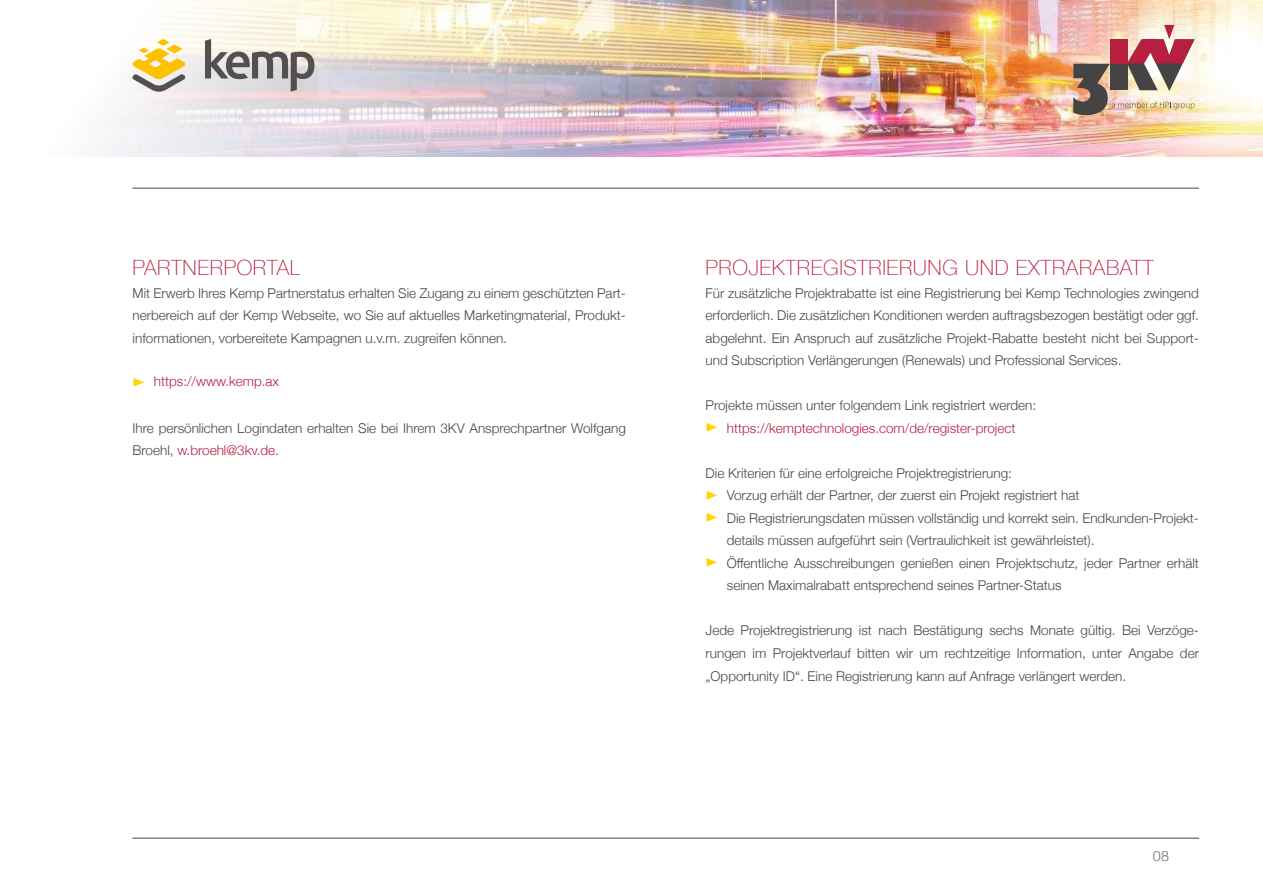
<style>
.page{position:relative;width:1263px;height:893px;background:#fff}
.page>*{position:absolute;margin:0;border:0;box-sizing:border-box;transform-origin:0 0}
.t1{font:100 21px "Helvetica Neue";letter-spacing:.03em;color:#b71e3f}
.t2{font:300 14.25px "Helvetica Neue";color:#6d6a69}
.t3{font:300 13.5px/22.5px "Helvetica Neue";color:#484644;text-align:justify}
.t4{font:300 13.5px "Helvetica Neue";color:#b71e3f}
.s1{color:#ffd500}
.s2{color:#b71e3f}
</style>
<div class="page">
<img style="left:103px;top:0;width:1160px;height:157px">
<img style="left:1073px;top:25px;width:121px;height:93px">
<svg style="left:132px;top:39px;width:54px;height:53px"></svg>
<svg style="left:205px;top:39px;width:109px;height:53px;background:#bab6b2"></svg>
<hr style="left:132px;top:187px;width:1067px;height:2px;background:#868484">
<hr style="left:132px;top:837px;width:1067px;height:2px;background:#868484">
<h1 class="t1" style="left:133px;top:252px;width:169px">PARTNERPORTAL</h1>
<p class="t3" style="left:133px;top:281px;width:495px">Mit Erwerb Ihres Kemp Partnerstatus erhalten Sie Zugang zu einem geschützten Part&shy;nerbereich auf der Kemp Webseite, wo Sie auf aktuelles Marketingmaterial, Produkt&shy;informationen, vorbereitete Kampagnen u.v.m. zugreifen können.</p>
<p class="t4" style="left:133px;top:371px;width:148px"><span class="s1">◆</span> https://www.kemp.ax</p>
<p class="t3" style="left:133px;top:416px;width:495px">Ihre persönlichen Logindaten erhalten Sie bei Ihrem 3KV Ansprechpartner Wolfgang<br>Broehl, <span class="s2">w.broehl@3kv.de</span>.</p>
<h1 class="t1" style="left:706px;top:252px;width:450px">PROJEKTREGISTRIERUNG UND EXTRARABATT</h1>
<p class="t3" style="left:706px;top:281px;width:495px">Für zusätzliche Projektrabatte ist eine Registrierung bei Kemp Technologies zwingend erforderlich. Die zusätzlichen Konditionen werden auftragsbezogen bestätigt oder ggf. abgelehnt. Ein Anspruch auf zusätzliche Projekt-Rabatte besteht nicht bei Support&shy;und Subscription Verlängerungen (Renewals) und Professional Services.</p>
<p class="t3" style="left:706px;top:393px;width:332px">Projekte müssen unter folgendem Link registriert werden:</p>
<p class="t4" style="left:706px;top:417px;width:311px"><span class="s1">◆</span> https://kemptechnologies.com/de/register-project</p>
<p class="t3" style="left:706px;top:461px;width:308px">Die Kriterien für eine erfolgreiche Projektregistrierung:</p>
<p class="t3" style="left:706px;top:483px;width:375px"><span class="s1">◆</span> Vorzug erhält der Partner, der zuerst ein Projekt registriert hat</p>
<p class="t3" style="left:727px;top:506px;width:473px;text-indent:-21px"><span class="s1">◆</span> Die Registrierungsdaten müssen vollständig und korrekt sein. Endkunden-Projekt&shy;details müssen aufgeführt sein (Vertraulichkeit ist gewährleistet).</p>
<p class="t3" style="left:727px;top:551px;width:473px;text-indent:-21px"><span class="s1">◆</span> Öffentliche Ausschreibungen genießen einen Projektschutz, jeder Partner erhält seinen Maximalrabatt entsprechend seines Partner-Status</p>
<p class="t3" style="left:706px;top:618px;width:495px">Jede Projektregistrierung ist nach Bestätigung sechs Monate gültig. Bei Verzöge&shy;rungen im Projektverlauf bitten wir um rechtzeitige Information, unter Angabe der „Opportunity ID“. Eine Registrierung kann auf Anfrage verlängert werden.</p>
<p class="t2" style="left:1153px;top:845px;width:18px">08</p>
</div>
